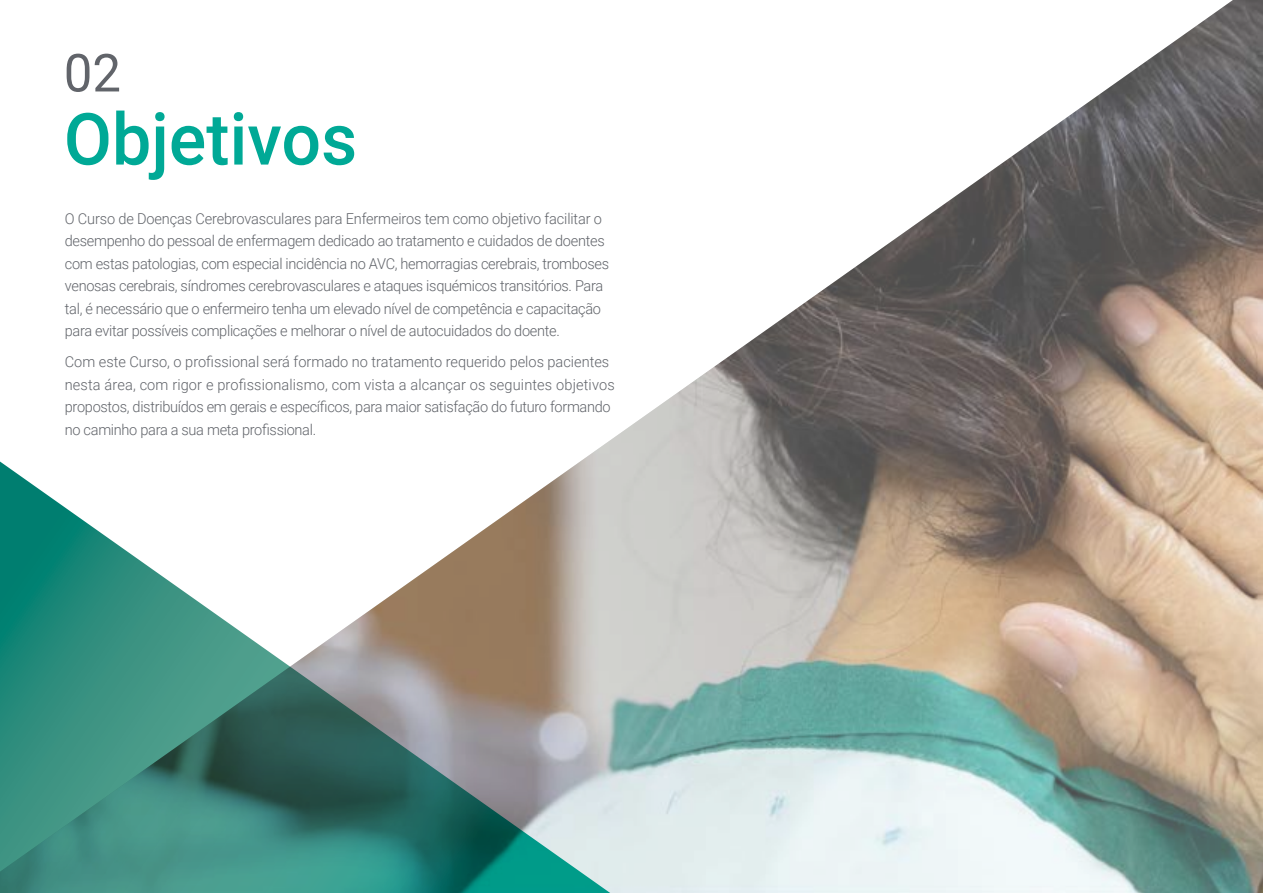
<style>
.page{position:relative;width:1263px;height:893px;background:#fff}
.page>*{position:absolute;margin:0;border:0;box-sizing:border-box;transform-origin:0 0}
.t1{font:500 72px "Roboto";color:#00a996}
.t2{font:52.5px "Roboto";color:#61646a}
.t3{font:300 15px/22.5px "Roboto";letter-spacing:-.02em;color:#61646a}
.t4{font:300 15px/22.5px "Roboto";color:#61646a}
</style>
<div class="page">
<img style="left:602px;top:0;width:661px;height:893px">
<svg style="left:0;top:446px;width:640px;height:447px"></svg>
<h2 class="t2" style="left:64px;top:36px;width:59px">02</h2>
<h1 class="t1" style="left:64px;top:89px;width:295px">Objetivos</h1>
<p class="t3" style="left:65px;top:207px;width:546px">O Curso de Doenças Cerebrovasculares para Enfermeiros tem como objetivo facilitar o desempenho do pessoal de enfermagem dedicado ao tratamento e cuidados de doentes com estas patologias, com especial incidência no AVC, hemorragias cerebrais, tromboses venosas cerebrais, síndromes cerebrovasculares e ataques isquémicos transitórios. Para tal, é necessário que o enfermeiro tenha um elevado nível de competência e capacitação para evitar possíveis complicações e melhorar o nível de autocuidados do doente.</p>
<p class="t4" style="left:65px;top:350px;width:551px">Com este Curso, o profissional será formado no tratamento requerido pelos pacientes nesta área, com rigor e profissionalismo, com vista a alcançar os seguintes objetivos propostos, distribuídos em gerais e específicos, para maior satisfação do futuro formando no caminho para a sua meta profissional.</p>
</div>
